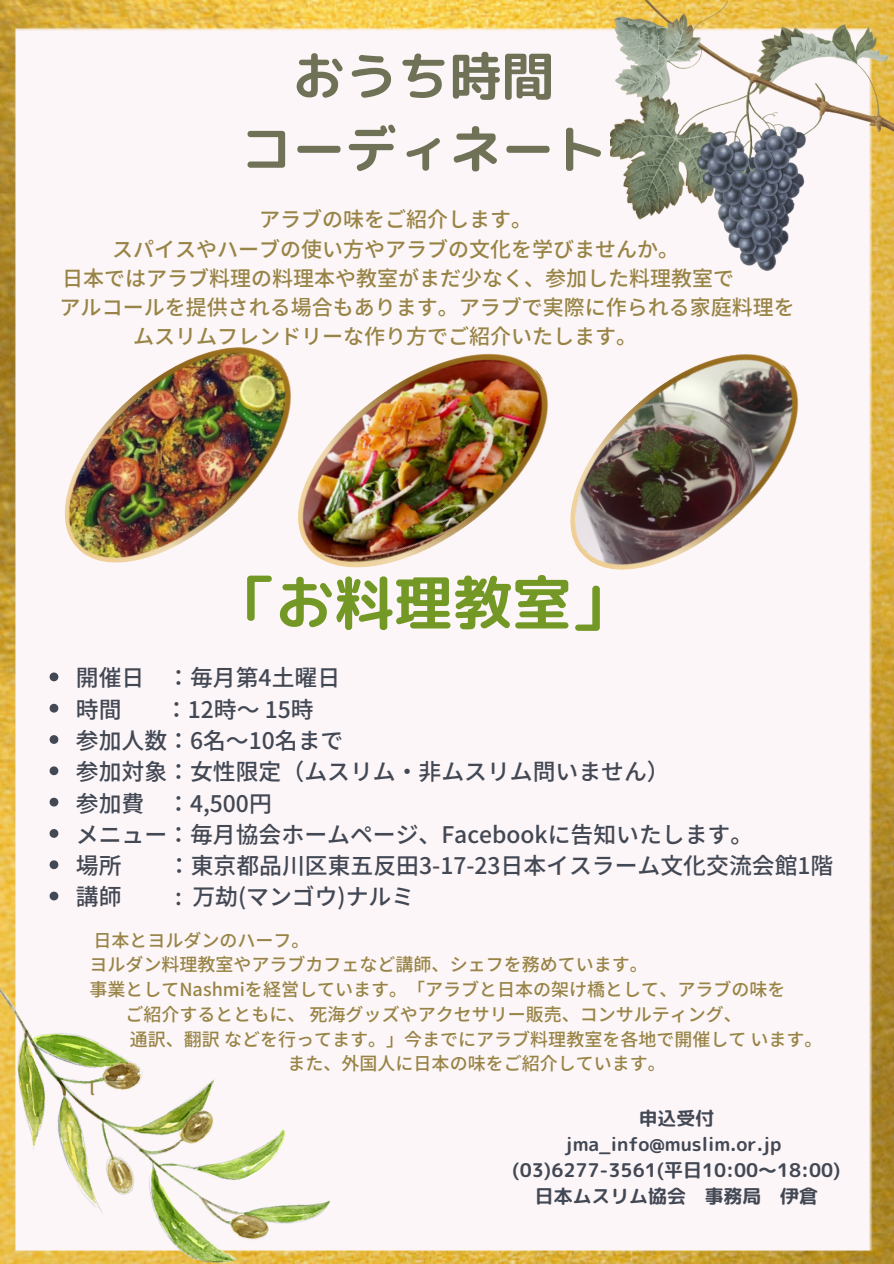
<style>
.page{position:relative;width:894px;height:1264px;background:#fff}
.page>*{position:absolute;margin:0;border:0;box-sizing:border-box;transform-origin:0 0}
.t1{font:59.1px "rounded mplus 1 p bold";color:#739825}
.t2{font:52.2px "rounded mplus 1 p bold";color:#6f7257}
.t3{font:500 22.8px "Noto Sans JP";color:#424854}
.t4{font:500 21px "Noto Sans JP";color:#988446}
.t5{font:18.9px "rounded mplus 1 p bold";color:#424854}
.t6{font:500 18px "Noto Sans JP";color:#988446}
</style>
<div class="page">
<img style="left:0;top:0;width:893px;height:1263px">
<img style="left:610px;top:0;width:283px;height:270px">
<img style="left:0;top:950px;width:330px;height:313px">
<div style="left:52px;top:335px;width:252px;height:239px;background:#fdf6f8"></div>
<img style="left:61px;top:343px;width:223px;height:223px">
<div style="left:284px;top:342px;width:273px;height:236px;background:#fdf6f8"></div>
<img style="left:294px;top:350px;width:258px;height:220px">
<div style="left:557px;top:341px;width:254px;height:241px;background:#fdf6f8"></div>
<img style="left:566px;top:350px;width:236px;height:223px">
<svg style="left:50px;top:672px;width:8px;height:9px"></svg>
<svg style="left:50px;top:703px;width:8px;height:9px"></svg>
<svg style="left:50px;top:735px;width:8px;height:9px"></svg>
<svg style="left:50px;top:766px;width:8px;height:9px"></svg>
<svg style="left:50px;top:797px;width:8px;height:9px"></svg>
<svg style="left:50px;top:829px;width:8px;height:8px"></svg>
<svg style="left:50px;top:860px;width:8px;height:9px"></svg>
<svg style="left:50px;top:891px;width:8px;height:9px"></svg>
<p class="t2" style="left:293px;top:39px;width:263px">おうち時間</p>
<p class="t2" style="left:240px;top:112px;width:367px">コーディネート</p>
<p class="t4" style="left:259px;top:203px;width:274px">アラブの味をご紹介します。</p>
<p class="t4" style="left:112px;top:232px;width:568px">スパイスやハーブの使い方やアラブの文化を学びませんか。</p>
<p class="t4" style="left:62px;top:261px;width:673px">日本ではアラブ料理の料理本や教室がまだ少なく、参加した料理教室で</p>
<p class="t4" style="left:60px;top:291px;width:736px">アルコールを提供される場合もあります。アラブで実際に作られる家庭料理を</p>
<p class="t4" style="left:133px;top:320px;width:505px">ムスリムフレンドリーな作り方でご紹介いたします。</p>
<p class="t1" style="left:216px;top:561px;width:415px">「お料理教室」</p>
<p class="t3" style="left:76px;top:660px;width:62px">開催日</p>
<p class="t3" style="left:167px;top:660px;width:167px">：毎月第4土曜日</p>
<p class="t3" style="left:76px;top:691px;width:47px">時間</p>
<p class="t3" style="left:165px;top:691px;width:150px">：12時〜 15時</p>
<p class="t3" style="left:76px;top:722px;width:269px">参加人数：6名〜10名まで</p>
<p class="t3" style="left:76px;top:753px;width:595px">参加対象：女性限定（ムスリム・非ムスリム問いません）</p>
<p class="t3" style="left:76px;top:785px;width:197px">参加費 ：4,500円</p>
<p class="t3" style="left:76px;top:816px;width:678px">メニュー：毎月協会ホームページ、Facebookに告知いたします。</p>
<p class="t3" style="left:76px;top:847px;width:47px">場所</p>
<p class="t3" style="left:168px;top:847px;width:666px">：東京都品川区東五反田3-17-23日本イスラーム文化交流会館1階</p>
<p class="t3" style="left:76px;top:879px;width:47px">講師</p>
<p class="t3" style="left:175px;top:879px;width:240px">: 万劫(マンゴウ)ナルミ</p>
<p class="t6" style="left:93px;top:925px;width:218px">日本とヨルダンのハーフ。</p>
<p class="t6" style="left:89px;top:950px;width:560px">ヨルダン料理教室やアラブカフェなど講師、シェフを務めています。</p>
<p class="t6" style="left:89px;top:975px;width:697px">事業としてNashmiを経営しています。「アラブと日本の架け橋として、アラブの味を</p>
<p class="t6" style="left:125px;top:999px;width:618px">ご紹介するとともに、死海グッズやアクセサリー販売、コンサルティング、</p>
<p class="t6" style="left:89px;top:1074px;width:7px">l</p>
<p class="t6" style="left:130px;top:1024px;width:694px">通訳、翻訳などを行ってます。」今までにアラブ料理教室を各地で開催しています。</p>
<p class="t6" style="left:287px;top:1049px;width:380px">また、外国人に日本の味をご紹介しています。</p>
<p class="t5" style="left:638px;top:1104px;width:77px">申込受付</p>
<p class="t5" style="left:565px;top:1130px;width:217px">jma_info@muslim.or.jp</p>
<p class="t5" style="left:512px;top:1156px;width:330px">(03)6277-3561(平日10:00〜18:00)</p>
<p class="t5" style="left:535px;top:1182px;width:284px">日本ムスリム協会 事務局 伊倉</p>
</div>
